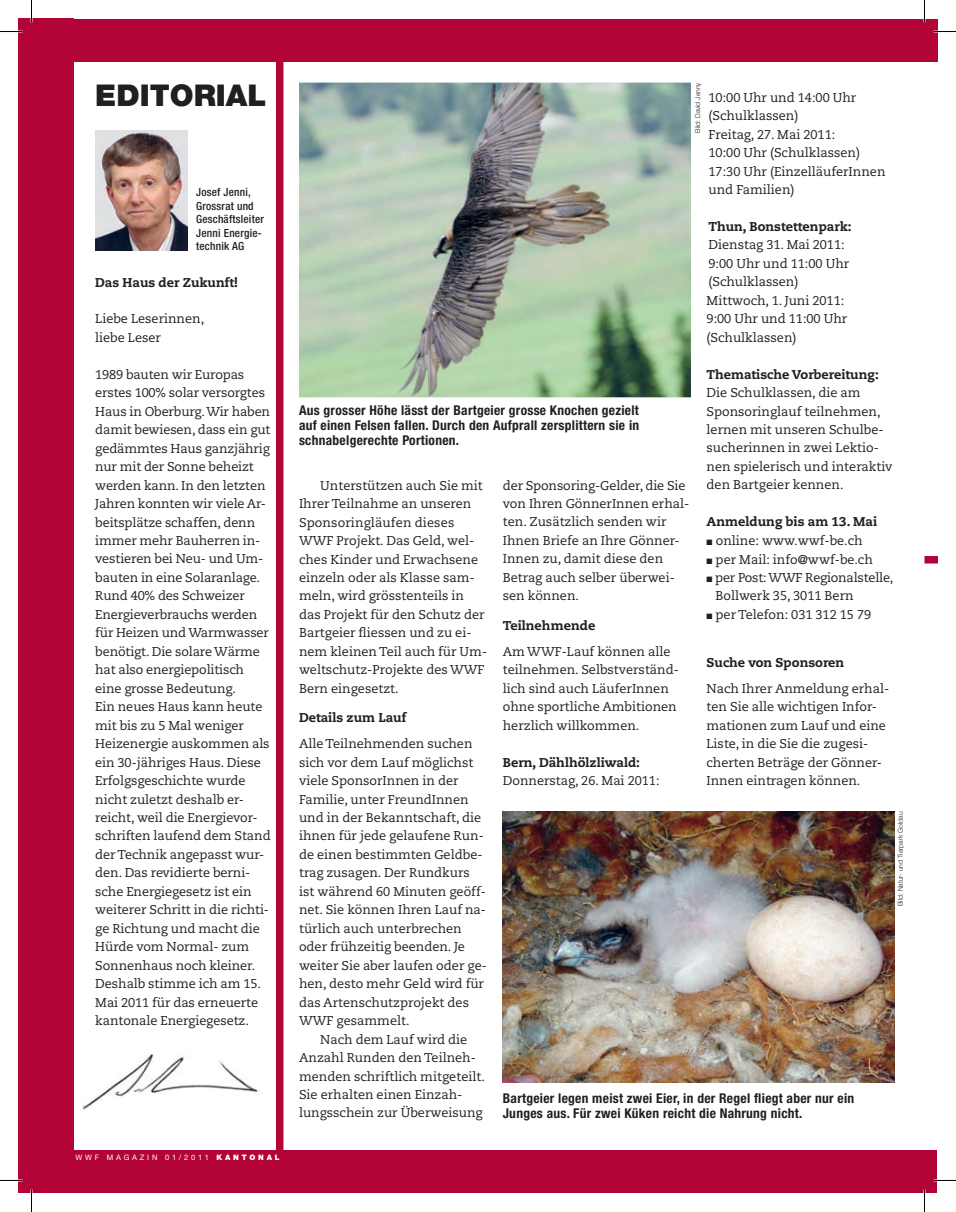
<style>
.page{position:relative;width:956px;height:1212px;background:#fff}
.page>*{position:absolute;margin:0;border:0;box-sizing:border-box;transform-origin:0 0}
.t1{font:900 30px "Helvetica Neue";color:#231f20}
.t2{font:700 condensed 13.5px/15px "Helvetica Neue";letter-spacing:.02em;color:#231f20;text-align:justify}
.t3{font:12.75px/18.5px "Caecilia";color:#231f20}
.t4{font:800 12.75px "Caecilia";color:#231f20}
.t5{font:500 condensed 11.25px/13.5px "Helvetica Neue";letter-spacing:.02em;color:#231f20}
.t6{font:7.5px "Helvetica Neue";letter-spacing:.37em;color:#fff}
.t7{font:900 7.5px "Helvetica Neue";letter-spacing:.37em;color:#fff}
.t8{font:300 6.75px "Helvetica Neue";color:#231f20}
.s1{font-weight:900}
</style>
<div class="page">
<img style="left:299px;top:83px;width:392px;height:314px">
<img style="left:84px;top:1054px;width:176px;height:56px">
<div style="left:924px;top:556px;width:13px;height:7px;background:#b30437"></div>
<div style="left:276px;top:56px;width:7px;height:1097px;background:#b30437"></div>
<img style="left:503px;top:811px;width:392px;height:271px">
<img style="left:95px;top:130px;width:93px;height:120px">
<div style="left:19px;top:1150px;width:905px;height:42px;background:#b30437"></div>
<div style="left:19px;top:19px;width:55px;height:1173px;background:#b30437"></div>
<div style="left:19px;top:19px;width:905px;height:42px;background:#b30437"></div>
<div style="left:924px;top:19px;width:13px;height:42px;background:#b30437"></div>
<div style="left:924px;top:1150px;width:13px;height:42px;background:#b30437"></div>
<hr style="left:923px;top:0;width:2px;height:22px;background:#fff">
<hr style="left:923px;top:1189px;width:2px;height:22px;background:#fff">
<svg style="left:0;top:31px;width:22px;height:1px"></svg>
<svg style="left:933px;top:31px;width:23px;height:1px"></svg>
<svg style="left:31px;top:0;width:1px;height:22px"></svg>
<svg style="left:31px;top:1189px;width:1px;height:22px"></svg>
<svg style="left:924px;top:0;width:1px;height:22px"></svg>
<svg style="left:924px;top:1189px;width:1px;height:22px"></svg>
<h1 class="t1" style="left:95px;top:77px;width:173px">EDITORIAL</h1>
<p class="t5" style="left:196px;top:185px;width:69px">Josef Jenni,<br>Grossrat und<br>Geschäftsleiter<br>Jenni Energie&shy;technik AG</p>
<p class="t4" style="left:95px;top:274px;width:144px">Das Haus der Zukunft!</p>
<p class="t3" style="left:95px;top:310px;width:110px">Liebe Leserinnen, liebe Leser</p>
<p class="t3" style="left:95px;top:365px;width:177px">1989 bauten wir Europas erstes 100% solar versorgtes<br>Haus in Oberburg. Wir haben damit bewiesen, dass ein gut gedämmtes Haus ganzjährig nur mit der Sonne beheizt werden kann. In den letzten<br>Jahren konnten wir viele Ar&shy;beitsplätze schaffen, denn immer mehr Bauherren in&shy;vestieren bei Neu- und Um&shy;bauten in eine Solaranlage.<br>Rund 40% des Schweizer<br>Energieverbrauchs werden für Heizen und Warmwasser benötigt. Die solare Wärme hat also energiepolitisch eine grosse Bedeutung.<br>Ein neues Haus kann heute mit bis zu 5 Mal weniger<br>Heizenergie auskommen als ein 30-jähriges Haus. Diese<br>Erfolgsgeschichte wurde nicht zuletzt deshalb er&shy;reicht, weil die Energievor&shy;schriften laufend dem Stand der Technik angepasst wur&shy;den. Das revidierte berni&shy;sche Energiegesetz ist ein weiterer Schritt in die richti&shy;ge Richtung und macht die<br>Hürde vom Normal- zum<br>Sonnenhaus noch kleiner.<br>Deshalb stimme ich am 15.<br>Mai 2011 für das erneuerte kantonale Energiegesetz.</p>
<p class="t7" style="left:61px;top:1152px;width:62px">REGIONAL</p>
<p class="t6" style="left:133px;top:1153px;width:83px">WWF MAGAZIN</p>
<p class="t6" style="left:74px;top:1152px;width:206px">WWF MAGAZIN 02/2010 <span class="s1">KANTONAL</span></p>
<p class="t6" style="left:76px;top:1152px;width:206px">WWF MAGAZIN 01/2011 <span class="s1">KANTONAL</span></p>
<p class="t8" style="left:693px;top:133px;width:52px;rotate:-90deg">Bild: David Jenny</p>
<p class="t3" style="left:708px;top:88px;width:178px">10:00 Uhr und 14:00 Uhr (Schulklassen)<br>Freitag, 27. Mai 2011:<br>10:00 Uhr (Schulklassen)<br>17:30 Uhr (EinzelläuferInnen und Familien)</p>
<p class="t4" style="left:708px;top:218px;width:145px">Thun, Bonstettenpark:</p>
<p class="t3" style="left:707px;top:236px;width:144px">Dienstag 31. Mai 2011:<br>9:00 Uhr und 11:00 Uhr (Schulklassen)<br>Mittwoch, 1. Juni 2011:<br>9:00 Uhr und 11:00 Uhr (Schulklassen)</p>
<p class="t4" style="left:707px;top:366px;width:174px">Thematische Vorbereitung:</p>
<p class="t3" style="left:707px;top:383px;width:187px">Die Schulklassen, die am<br>Sponsoringlauf teilnehmen, lernen mit unseren Schulbe&shy;sucherinnen in zwei Lektio&shy;nen spielerisch und interaktiv den Bartgeier kennen.</p>
<p class="t4" style="left:707px;top:514px;width:172px">Anmeldung bis am 13. Mai</p>
<p class="t3" style="left:715px;top:531px;width:179px">online: www.wwf-be.ch<br>per Mail: info@wwf-be.ch per Post: WWF Regionalstelle,<br>Bollwerk 35, 3011 Bern<br>per Telefon: 031 312 15 79</p>
<p class="t4" style="left:706px;top:654px;width:139px">Suche von Sponsoren</p>
<p class="t3" style="left:706px;top:679px;width:184px">Nach Ihrer Anmeldung erhal&shy;ten Sie alle wichtigen Infor&shy;mationen zum Lauf und eine<br>Liste, in die Sie die zugesi&shy;cherten Beträge der Gönner-<br>Innen eintragen können.</p>
<p class="t2" style="left:299px;top:402px;width:342px">Aus grosser Höhe lässt der Bartgeier grosse Knochen gezielt auf einen Felsen fallen. Durch den Aufprall zersplittern sie in schnabelgerechte Portionen.</p>
<p class="t3" style="left:503px;top:476px;width:188px">der Sponsoring-Gelder, die Sie von Ihren GönnerInnen erhal&shy;ten. Zusätzlich senden wir<br>Ihnen Briefe an Ihre Gönner-<br>Innen zu, damit diese den<br>Betrag auch selber überwei&shy;sen können.</p>
<p class="t4" style="left:503px;top:617px;width:94px">Teilnehmende</p>
<p class="t3" style="left:503px;top:642px;width:178px">Am WWF-Lauf können alle teilnehmen. Selbstverständ&shy;lich sind auch LäuferInnen ohne sportliche Ambitionen herzlich willkommen.</p>
<p class="t4" style="left:503px;top:754px;width:139px">Bern, Dählhölzliwald:</p>
<p class="t3" style="left:503px;top:771px;width:158px">Donnerstag, 26. Mai 2011:</p>
<p class="t3" style="left:299px;top:476px;width:190px;text-indent:21px">Unterstützen auch Sie mit<br>Ihrer Teilnahme an unseren<br>Sponsoringläufen dieses<br>WWF Projekt. Das Geld, wel&shy;ches Kinder und Erwachsene einzeln oder als Klasse sam&shy;meln, wird grösstenteils in das Projekt für den Schutz der<br>Bartgeier fliessen und zu ei&shy;nem kleinen Teil auch für Um&shy;weltschutz-Projekte des WWF<br>Bern eingesetzt.</p>
<p class="t4" style="left:299px;top:710px;width:109px">Details zum Lauf</p>
<p class="t3" style="left:299px;top:734px;width:175px">Alle Teilnehmenden suchen</p>
<p class="t3" style="left:299px;top:753px;width:176px">sich vor dem Lauf möglichst</p>
<p class="t3" style="left:299px;top:771px;width:161px">viele SponsorInnen in der</p>
<p class="t3" style="left:299px;top:790px;width:171px">Familie, unter FreundInnen</p>
<p class="t3" style="left:299px;top:808px;width:184px">und in der Bekanntschaft, die</p>
<p class="t3" style="left:299px;top:826px;width:186px">ihnen für jede gelaufene Run-</p>
<p class="t3" style="left:299px;top:845px;width:185px">de einen bestimmten Geldbe-</p>
<p class="t3" style="left:299px;top:863px;width:172px">trag zusagen. Der Rundkurs</p>
<p class="t3" style="left:299px;top:882px;width:188px">ist während 60 Minuten geöff-</p>
<p class="t3" style="left:299px;top:900px;width:189px">net. Sie können Ihren Lauf na-</p>
<p class="t3" style="left:299px;top:919px;width:164px">türlich auch unterbrechen</p>
<p class="t3" style="left:299px;top:937px;width:167px">oder frühzeitig beenden. Je</p>
<p class="t3" style="left:299px;top:956px;width:189px">weiter Sie aber laufen oder ge-</p>
<p class="t3" style="left:299px;top:974px;width:187px">hen, desto mehr Geld wird für</p>
<p class="t3" style="left:299px;top:992px;width:172px">das Artenschutzprojekt des</p>
<p class="t3" style="left:299px;top:1011px;width:112px">WWF gesammelt.</p>
<p class="t3" style="left:320px;top:1029px;width:149px">Nach dem Lauf wird die</p>
<p class="t3" style="left:299px;top:1048px;width:178px">Anzahl Runden den Teilneh-</p>
<p class="t3" style="left:299px;top:1066px;width:187px">menden schriftlich mitgeteilt.</p>
<p class="t3" style="left:299px;top:1085px;width:165px">Sie erhalten einen Einzah-</p>
<p class="t3" style="left:299px;top:1103px;width:185px">lungsschein zur Überweisung</p>
<p class="t8" style="left:896px;top:905px;width:96px;rotate:-90deg">Bild: Natur- und Tierpark Goldau</p>
<p class="t2" style="left:503px;top:1089px;width:353px">Bartgeier legen meist zwei Eier, in der Regel fliegt aber nur ein<br>Junges aus. Für zwei Küken reicht die Nahrung nicht.</p>
</div>
